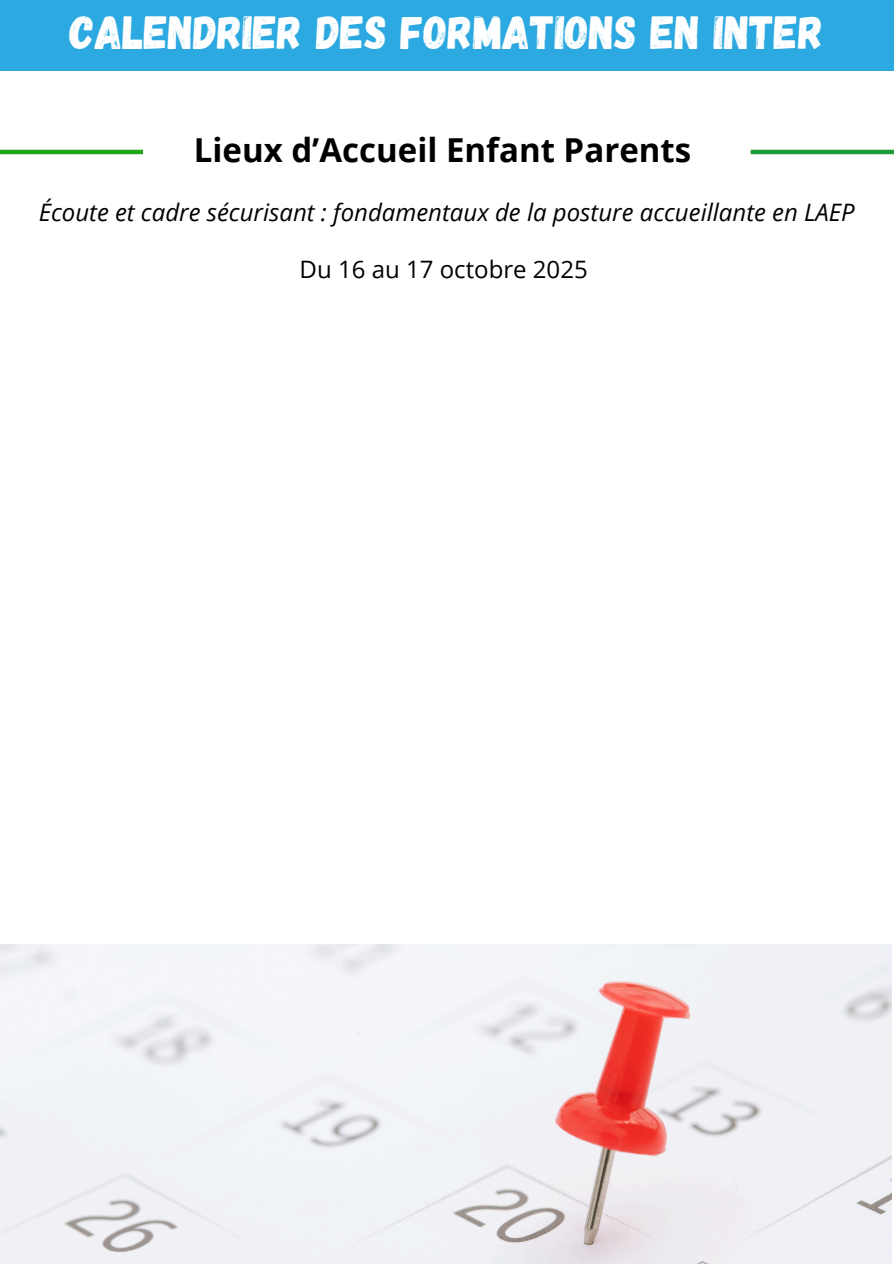
<style>
.page{position:relative;width:894px;height:1264px;background:#fff}
.page>*{position:absolute;margin:0;border:0;box-sizing:border-box;transform-origin:0 0}
.t1{font:46.5px "Gagalin";color:#fff}
.t2{font:700 33px "Open Sans";color:#000}
.t3{font:italic 24px "Open Sans";color:#000}
.t4{font:24px "Open Sans";color:#000}
</style>
<div class="page">
<div style="left:0;top:0;width:893px;height:71px;background:#2ca9e0"></div>
<hr style="left:750px;top:150px;width:143px;height:4px;background:#1d9d39">
<hr style="left:0;top:150px;width:143px;height:4px;background:#1ea614">
<img style="left:0;top:944px;width:891px;height:319px">
<h1 class="t1" style="left:70px;top:2px;width:755px">CALENDRIER DES FORMATIONS EN INTER</h1>
<p class="t2" style="left:194px;top:126px;width:499px">Lieux d’Accueil Enfant Parents</p>
<h2 class="t3" style="left:39px;top:195px;width:817px">Écoute et cadre sécurisant : fondamentaux de la posture accueillante en LAEP</h2>
<p class="t4" style="left:299px;top:252px;width:290px">Du 16 au 17 octobre 2025</p>
</div>
